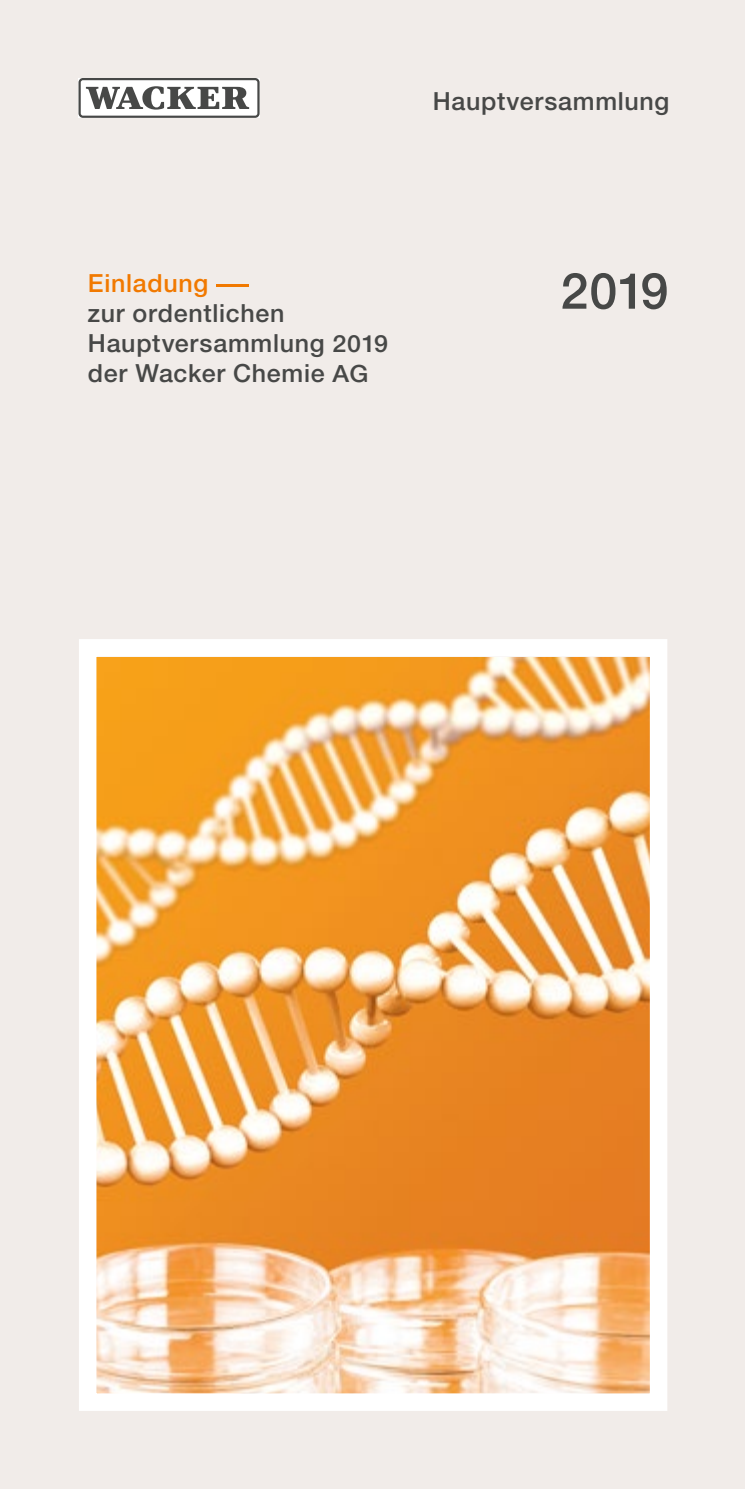
<style>
.page{position:relative;width:745px;height:1489px;background:#fff}
.page>*{position:absolute;margin:0;border:0;box-sizing:border-box;transform-origin:0 0}
.t1{font:50px "Helvetica Neue For Wacker Fin Md";color:#474847}
.t2{font:25px/30px "Helvetica Neue For Wacker Fin Md";letter-spacing:.025em;color:#474847}
.t3{font:25px "Helvetica Neue For Wacker Fin Md";letter-spacing:.025em;color:#f17900}
.s1{font-size:23.75px}
</style>
<div class="page">
<div style="left:0;top:0;width:744px;height:1488px;background:#f1ece9"></div>
<svg style="left:78px;top:78px;width:181px;height:40px;background:#b5b5b5"></svg>
<img style="left:98px;top:658px;width:550px;height:733px">
<div style="left:79px;top:639px;width:588px;height:771px;border:18px solid #fff"></div>
<p class="t2" style="left:432px;top:86px;width:238px">Hauptversammlung</p>
<p class="t3" style="left:88px;top:268px;width:162px">Einladung –</p>
<p class="t2" style="left:88px;top:298px;width:301px">zur ordentlichen<br>Hauptversammlung <span class="s1">2019 </span>der Wacker Chemie <span class="s1">A G</span></p>
<h1 class="t1" style="left:560px;top:261px;width:109px">2019</h1>
</div>
